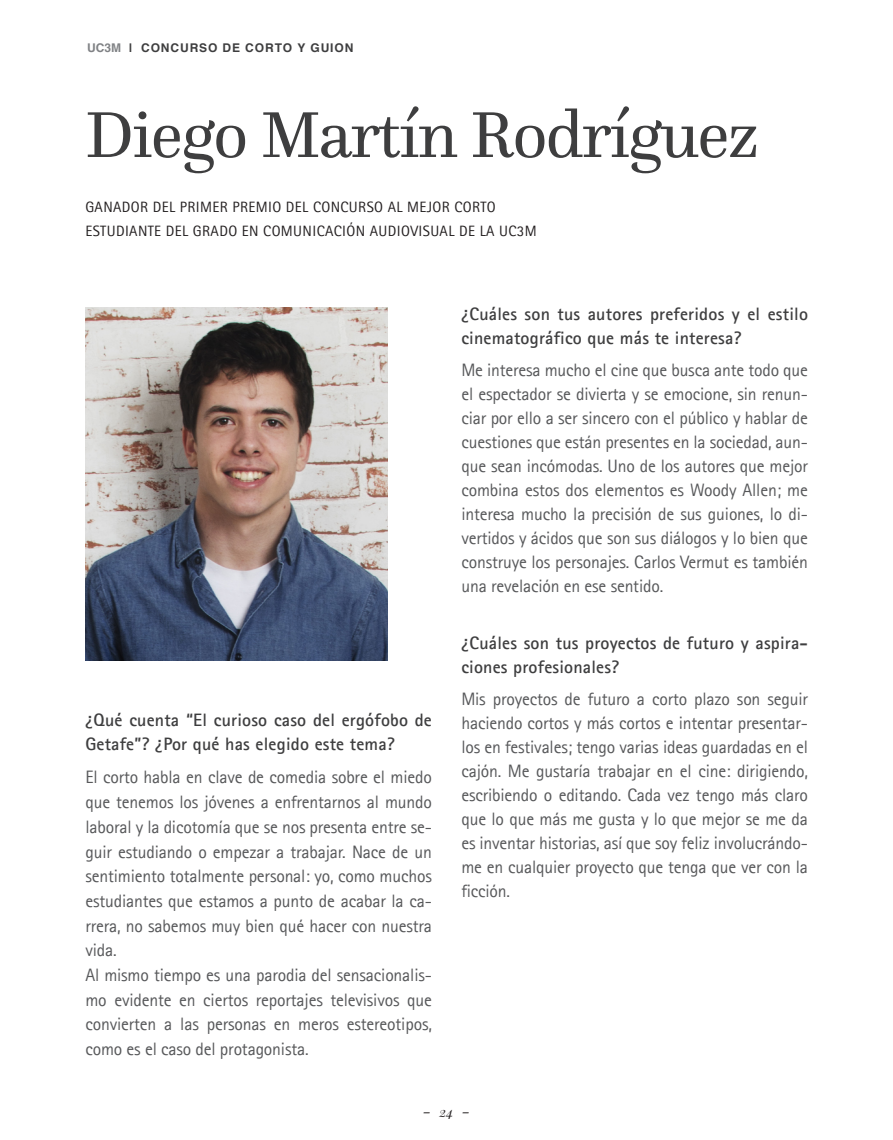
<style>
.page{position:relative;width:893px;height:1140px;background:#fff}
.page>*{position:absolute;margin:0;border:0;box-sizing:border-box;transform-origin:0 0}
.t1{font:67.5px "Questa";letter-spacing:-.025em;color:#3e3e3f}
.Normal__Web{font:18px/24px "Agfa Rotis Sans Serif";letter-spacing:-.01em;color:#57585a;text-align:justify}
.Normal__Web-2{font:700 18px/24px "Agfa Rotis Sans Serif";letter-spacing:.01em;color:#3e3e3f}
.t2{font:italic 16.5px "Playfair Display";color:#231f20}
.Normal__Web-3{font:15px "Agfa Rotis Sans Serif";letter-spacing:.025em;color:#231f20}
.t3{font:700 12px "Helvetica";letter-spacing:.075em;color:#3e3e3f}
.s1{color:#808285}
.s2{font-size:13.5px}
</style>
<div class="page">
<img style="left:85px;top:307px;width:302px;height:353px">
<p class="t3" style="left:87px;top:40px;width:268px"><span class="s1">UC3M</span> | CONCURSO DE CORTO Y GUION</p>
<p class="t1" style="left:85px;top:92px;width:675px">Diego Martín Rodríguez</p>
<p class="Normal__Web-3" style="left:85px;top:198px;width:412px">GANADOR DEL PRIMER PREMIO DEL CONCURSO AL MEJOR CORTO</p>
<p class="Normal__Web-3" style="left:85px;top:222px;width:453px">ESTUDIANTE DEL GRADO EN COMUNICACIÓN AUDIOVISUAL DE LA UC3M</p>
<p class="Normal__Web-2" style="left:85px;top:707px;width:348px;line-height:24.6px">¿Qué cuenta “El curioso caso del ergófobo de<br>Getafe”? ¿Por qué has elegido este tema?</p>
<p class="Normal__Web" style="left:85px;top:765px;width:348px;line-height:24.6px">El corto habla en clave de comedia sobre el miedo que tenemos los jóvenes a enfrentarnos al mundo laboral y la dicotomía que se nos presenta entre se&shy;guir estudiando o empezar a trabajar. Nace de un sentimiento totalmente personal: yo, como muchos estudiantes que estamos a punto de acabar la ca&shy;rrera, no sabemos muy bien qué hacer con nuestra vida.</p>
<p class="Normal__Web" style="left:85px;top:962px;width:348px;line-height:24.6px">Al mismo tiempo es una parodia del sensacionalis&shy;mo evidente en ciertos reportajes televisivos que convierten a las personas en meros estereotipos, como es el caso del protagonista.</p>
<p class="Normal__Web-2" style="left:461px;top:301px;width:348px">¿Cuáles son tus autores preferidos y el estilo cinematográfico que más te interesa?</p>
<p class="Normal__Web" style="left:461px;top:358px;width:348px">Me interesa mucho el cine que busca ante todo que el espectador se divierta y se emocione, sin renun&shy;ciar por ello a ser sincero con el público y hablar de cuestiones que están presentes en la sociedad, aun&shy;que sean incómodas. Uno de los autores que mejor combina estos dos elementos es Woody Allen; me interesa mucho la precisión de sus guiones, lo di&shy;vertidos y ácidos que son sus diálogos y lo bien que construye los personajes. Carlos Vermut es también una revelación en ese sentido.</p>
<p class="Normal__Web-2" style="left:461px;top:630px;width:348px">¿Cuáles son tus proyectos de futuro y aspira&shy;ciones profesionales?</p>
<p class="Normal__Web" style="left:461px;top:687px;width:348px">Mis proyectos de futuro a corto plazo son seguir haciendo cortos y más cortos e intentar presentar&shy;los en festivales; tengo varias ideas guardadas en el cajón. Me gustaría trabajar en el cine: dirigiendo, escribiendo o editando. Cada vez tengo más claro que lo que más me gusta y lo que mejor se me da es inventar historias, así que soy feliz involucrándo&shy;me en cualquier proyecto que tenga que ver con la ficción.</p>
<p class="t2" style="left:423px;top:1099px;width:49px">- <span class="s2">24</span> -</p>
</div>
